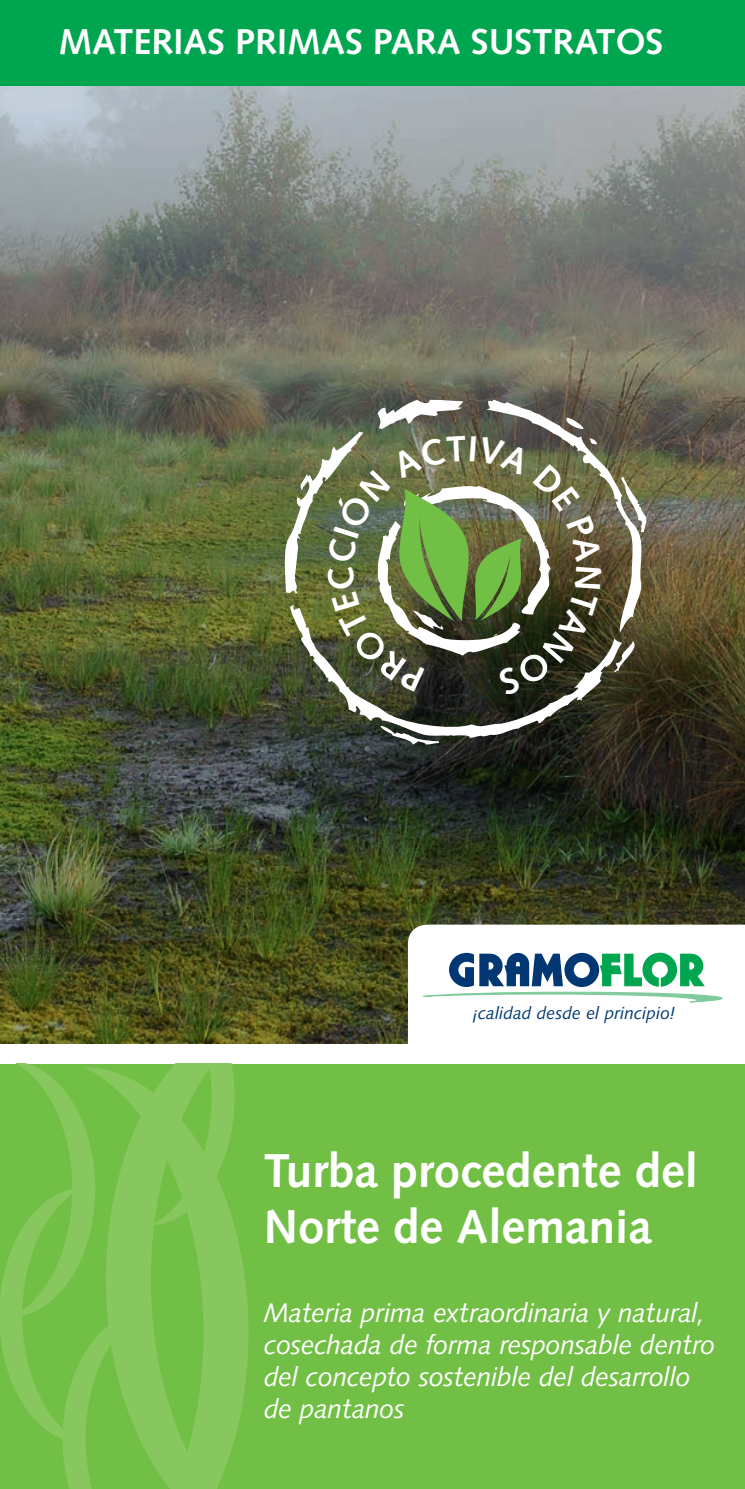
<style>
.page{position:relative;width:745px;height:1489px;background:#fff}
.page>*{position:absolute;margin:0;border:0;box-sizing:border-box;transform-origin:0 0}
.t1{font:700 47.5px/55.8px "Syntax";color:#fff}
.t2{font:700 35.75px "Syntax";color:#fff}
.t3{font:italic 28px/32px "Syntax D";color:#fff}
.t4{font:italic 18px "Syntax T";color:#013874}
</style>
<div class="page">
<img style="left:0;top:86px;width:744px;height:957px">
<svg style="left:407px;top:924px;width:337px;height:120px"></svg>
<div style="left:0;top:1063px;width:744px;height:425px;background:#71bf44"></div>
<svg style="left:234px;top:1089px;width:14px;height:351px"></svg>
<div style="left:0;top:0;width:744px;height:86px;background:#00a54f"></div>
<svg style="left:407px;top:952px;width:315px;height:51px"></svg>
<svg style="left:0;top:1063px;width:234px;height:426px"></svg>
<img style="left:283px;top:400px;width:365px;height:344px">
<p class="t2" style="left:58px;top:22px;width:606px">MATERIAS PRIMAS PARA SUSTRATOS</p>
<p class="t4" style="left:472px;top:1003px;width:203px">¡calidad desde el principio!</p>
<h1 class="t1" style="left:263px;top:1143px;width:435px">Turba procedente del<br>Norte de Alemania</h1>
<p class="t3" style="left:263px;top:1296px;width:452px">Materia prima extraordinaria y natural, cosechada de forma responsable dentro del concepto sostenible del desarrollo de pantanos</p>
</div>
